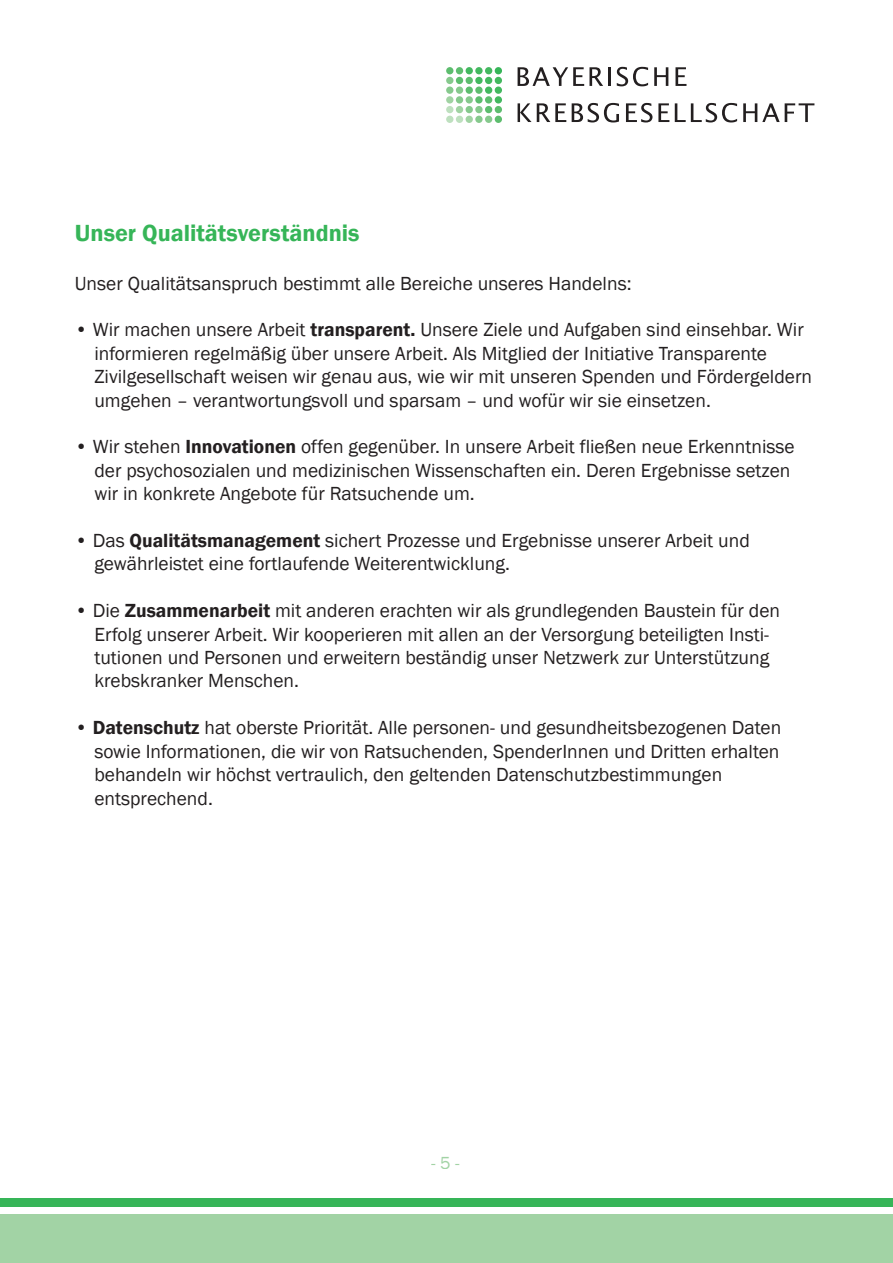
<style>
.page{position:relative;width:893px;height:1263px;background:#fff}
.page>*{position:absolute;margin:0;border:0;box-sizing:border-box;transform-origin:0 0}
.t1{font:600 24px "Franklin Gothic";color:#36b558}
.t2{font:19.5px/23.4px "Franklin Gothic";color:#231f20}
.t3{font:18px "Franklin Gothic";color:#a2d3a5}
.s1{font-weight:600}
</style>
<div class="page">
<svg style="left:518px;top:67px;width:85px;height:19px"></svg>
<hr style="left:608px;top:67px;width:3px;height:19px;background:#231f20">
<svg style="left:617px;top:67px;width:31px;height:19px"></svg>
<svg style="left:654px;top:67px;width:14px;height:19px"></svg>
<svg style="left:675px;top:67px;width:11px;height:19px"></svg>
<svg style="left:518px;top:103px;width:48px;height:19px"></svg>
<svg style="left:572px;top:103px;width:47px;height:19px"></svg>
<svg style="left:626px;top:103px;width:26px;height:19px"></svg>
<svg style="left:658px;top:103px;width:11px;height:19px"></svg>
<svg style="left:675px;top:103px;width:62px;height:19px"></svg>
<svg style="left:743px;top:103px;width:71px;height:19px"></svg>
<div style="left:495px;top:67px;width:7px;height:7px;background:#36b558;border-radius:50%"></div>
<div style="left:485px;top:67px;width:7px;height:7px;background:#43b85f;border-radius:50%"></div>
<div style="left:475px;top:67px;width:8px;height:7px;background:#43b85f;border-radius:50%"></div>
<div style="left:466px;top:67px;width:7px;height:7px;background:#43b85f;border-radius:50%"></div>
<div style="left:495px;top:77px;width:7px;height:7px;background:#43b85f;border-radius:50%"></div>
<div style="left:485px;top:77px;width:7px;height:7px;background:#43b85f;border-radius:50%"></div>
<div style="left:475px;top:77px;width:8px;height:7px;background:#43b85f;border-radius:50%"></div>
<div style="left:495px;top:87px;width:7px;height:7px;background:#43b85f;border-radius:50%"></div>
<div style="left:485px;top:87px;width:7px;height:7px;background:#43b85f;border-radius:50%"></div>
<div style="left:495px;top:96px;width:7px;height:8px;background:#43b85f;border-radius:50%"></div>
<div style="left:456px;top:67px;width:7px;height:7px;background:#5dbd6e;border-radius:50%"></div>
<div style="left:446px;top:67px;width:7px;height:7px;background:#5dbd6e;border-radius:50%"></div>
<div style="left:466px;top:77px;width:7px;height:7px;background:#5dbd6e;border-radius:50%"></div>
<div style="left:456px;top:77px;width:7px;height:7px;background:#5dbd6e;border-radius:50%"></div>
<div style="left:475px;top:87px;width:8px;height:7px;background:#5dbd6e;border-radius:50%"></div>
<div style="left:466px;top:87px;width:7px;height:7px;background:#5dbd6e;border-radius:50%"></div>
<div style="left:485px;top:96px;width:7px;height:8px;background:#5dbd6e;border-radius:50%"></div>
<div style="left:475px;top:96px;width:8px;height:8px;background:#5dbd6e;border-radius:50%"></div>
<div style="left:495px;top:106px;width:7px;height:7px;background:#5dbd6e;border-radius:50%"></div>
<div style="left:485px;top:106px;width:7px;height:7px;background:#5dbd6e;border-radius:50%"></div>
<div style="left:495px;top:116px;width:7px;height:7px;background:#5dbd6e;border-radius:50%"></div>
<div style="left:446px;top:77px;width:7px;height:7px;background:#86c98d;border-radius:50%"></div>
<div style="left:456px;top:87px;width:7px;height:7px;background:#86c98d;border-radius:50%"></div>
<div style="left:446px;top:87px;width:7px;height:7px;background:#86c98d;border-radius:50%"></div>
<div style="left:466px;top:96px;width:7px;height:8px;background:#86c98d;border-radius:50%"></div>
<div style="left:456px;top:96px;width:7px;height:8px;background:#86c98d;border-radius:50%"></div>
<div style="left:475px;top:106px;width:8px;height:7px;background:#86c98d;border-radius:50%"></div>
<div style="left:466px;top:106px;width:7px;height:7px;background:#86c98d;border-radius:50%"></div>
<div style="left:485px;top:116px;width:7px;height:7px;background:#86c98d;border-radius:50%"></div>
<div style="left:475px;top:116px;width:8px;height:7px;background:#86c98d;border-radius:50%"></div>
<div style="left:446px;top:96px;width:7px;height:8px;background:#a1d3a3;border-radius:50%"></div>
<div style="left:456px;top:106px;width:7px;height:7px;background:#a1d3a3;border-radius:50%"></div>
<div style="left:466px;top:116px;width:7px;height:7px;background:#a1d3a3;border-radius:50%"></div>
<div style="left:446px;top:106px;width:7px;height:7px;background:#bee0bf;border-radius:50%"></div>
<div style="left:456px;top:116px;width:7px;height:7px;background:#bee0bf;border-radius:50%"></div>
<div style="left:446px;top:116px;width:7px;height:7px;background:#bee0bf;border-radius:50%"></div>
<div style="left:0;top:1214px;width:893px;height:49px;background:#a2d3a5"></div>
<div style="left:0;top:1199px;width:893px;height:8px;background:#36b558"></div>
<p class="t1" style="left:75px;top:218px;width:286px">Unser Qualitätsverständnis</p>
<p class="t2" style="left:75px;top:272px;width:558px">Unser Qualitätsanspruch bestimmt alle Bereiche unseres Handelns:</p>
<p class="t2" style="left:94px;top:319px;width:719px;text-indent:-20px">• Wir machen unsere Arbeit <span class="s1">transparent.</span> Unsere Ziele und Aufgaben sind einsehbar. Wir informieren regelmäßig über unsere Arbeit. Als Mitglied der Initiative Transparente Zivilgesellschaft weisen wir genau aus, wie wir mit unseren Spenden und Fördergeldern umgehen – verantwortungsvoll und sparsam – und wofür wir sie einsetzen.</p>
<p class="t2" style="left:94px;top:436px;width:702px;text-indent:-20px">• Wir stehen <span class="s1">Innovationen</span> offen gegenüber. In unsere Arbeit fließen neue Erkenntnisse der psychosozialen und medizinischen Wissenschaften ein. Deren Ergebnisse setzen wir in konkrete Angebote für Ratsuchende um.</p>
<p class="t2" style="left:94px;top:529px;width:657px;text-indent:-20px">• Das <span class="s1">Qualitätsmanagement</span> sichert Prozesse und Ergebnisse unserer Arbeit und gewährleistet eine fortlaufende Weiterentwicklung.</p>
<p class="t2" style="left:94px;top:599px;width:687px;text-indent:-20px">• Die <span class="s1">Zusammenarbeit</span> mit anderen erachten wir als grundlegenden Baustein für den Erfolg unserer Arbeit. Wir kooperieren mit allen an der Versorgung beteiligten Insti&shy;tutionen und Personen und erweitern beständig unser Netzwerk zur Unterstützung krebskranker Menschen.</p>
<p class="t2" style="left:94px;top:716px;width:688px;text-indent:-20px">• <span class="s1">Datenschutz</span> hat oberste Priorität. Alle personen- und gesundheitsbezogenen Daten sowie Informationen, die wir von Ratsuchenden, SpenderInnen und Dritten erhalten behandeln wir höchst vertraulich, den geltenden Datenschutzbestimmungen entsprechend.</p>
<p class="t3" style="left:431px;top:1151px;width:30px">- 5 -</p>
</div>
